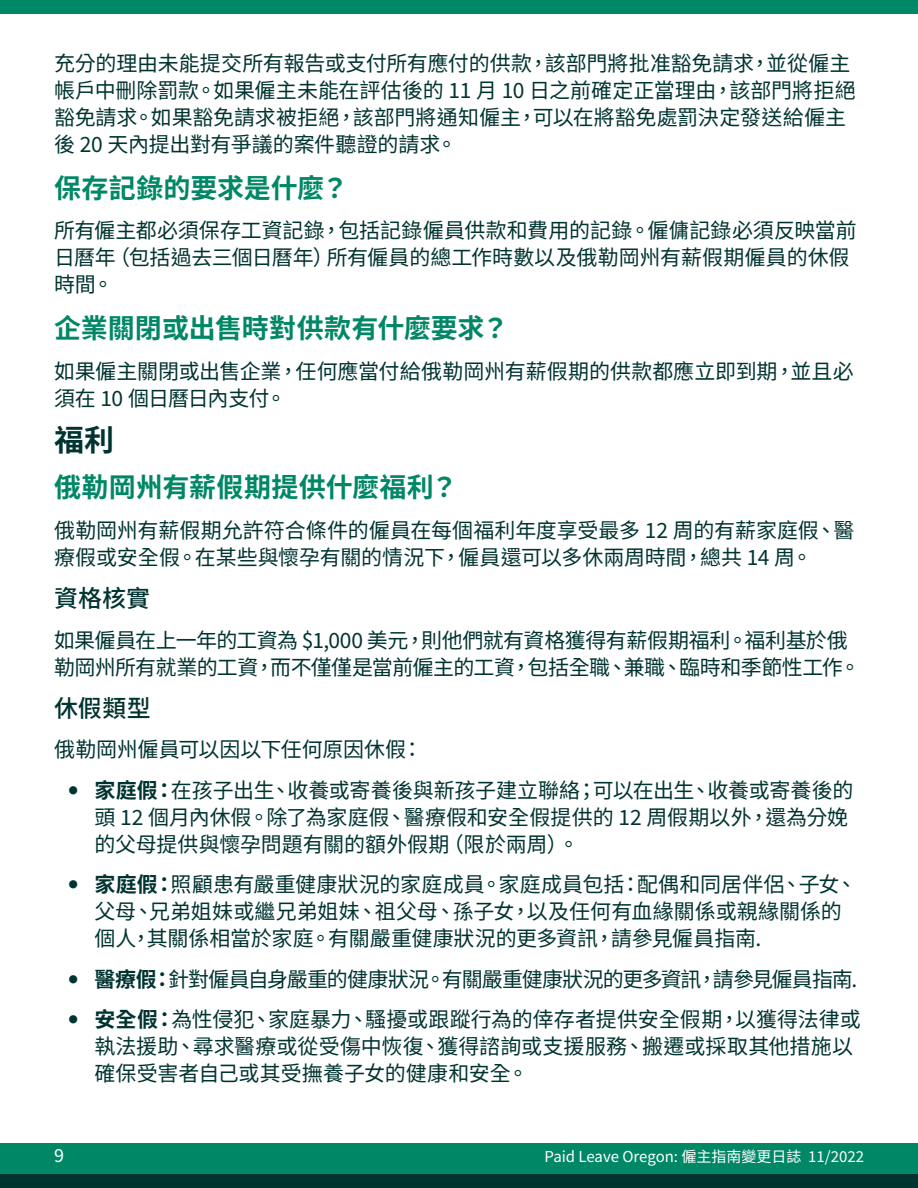
<style>
.page{position:relative;width:918px;height:1188px;background:#fff}
.page>*{position:absolute;margin:0;border:0;box-sizing:border-box;transform-origin:0 0}
.Heading_1{font:700 30px "Noto Sans TC";color:#003431}
.Heading_2{font:700 27px "Noto Sans TC";color:#008766}
.Heading_3{font:500 24px "Noto Sans TC";letter-spacing:.005em;color:#003431}
.t1{font:21px/27px "Noto Sans TC";letter-spacing:-.005em;color:#003431}
.t2{font:21px/27px "Noto Sans TC";letter-spacing:-.025em;color:#003431}
.t3{font:21px "Noto Sans TC";letter-spacing:-.045em;color:#003431}
.t4{font:18px "Noto Sans TC";color:#fff}
.t5{font:15px "Noto Sans TC";color:#fff}
.s1{font-weight:700}
</style>
<div class="page">
<div style="left:0;top:1144px;width:918px;height:44px;background:#008766"></div>
<div style="left:0;top:0;width:918px;height:14px;background:#008766"></div>
<div style="left:0;top:1174px;width:918px;height:14px;background:#003431"></div>
<p class="t1" style="left:54px;top:50px;width:803px">充分的理由未能提交所有報告或支付所有應付的供款，該部門將批准豁免請求，並從僱主帳戶中刪除罰款。如果僱主未能在評估後的 11 月 10 日之前確定正當理由，該部門將拒絕豁免請求。如果豁免請求被拒絕，該部門將通知僱主，可以在將豁免處罰決定發送給僱主後 20 天內提出對有爭議的案件聽證的請求。</p>
<p class="Heading_2" style="left:54px;top:173px;width:296px">保存記錄的要求是什麼？</p>
<p class="t1" style="left:54px;top:217px;width:804px">所有僱主都必須保存工資記錄，包括記錄僱員供款和費用的記錄。僱傭記錄必須反映當前日曆年（包括過去三個日曆年）所有僱員的總工作時數以及俄勒岡州有薪假期僱員的休假時間。</p>
<p class="Heading_2" style="left:54px;top:313px;width:456px">企業關閉或出售時對供款有什麼要求？</p>
<p class="t1" style="left:54px;top:358px;width:801px">如果僱主關閉或出售企業，任何應當付給俄勒岡州有薪假期的供款都應立即到期，並且必須在 10 個日曆日內支付。</p>
<p class="Heading_1" style="left:54px;top:423px;width:62px">福利</p>
<p class="Heading_2" style="left:54px;top:472px;width:405px">俄勒岡州有薪假期提供什麼福利？</p>
<p class="t1" style="left:54px;top:517px;width:802px">俄勒岡州有薪假期允許符合條件的僱員在每個福利年度享受最多 12 周的有薪家庭假、醫療假或安全假。在某些與懷孕有關的情況下，僱員還可以多休兩周時間，總共 14 周。</p>
<p class="Heading_3" style="left:54px;top:585px;width:98px">資格核實</p>
<p class="t2" style="left:54px;top:627px;width:808px">如果僱員在上一年的工資為 $1,000 美元，則他們就有資格獲得有薪假期福利。福利基於俄勒岡州所有就業的工資，而不僅僅是當前僱主的工資，包括全職、兼職、臨時和季節性工作。</p>
<p class="Heading_3" style="left:54px;top:695px;width:98px">休假類型</p>
<p class="t1" style="left:54px;top:737px;width:370px">俄勒岡州僱員可以因以下任何原因休假：</p>
<p class="t1" style="left:94px;top:777px;width:761px"><span class="s1">家庭假：</span>在孩子出生、收養或寄養後與新孩子建立聯絡；可以在出生、收養或寄養後的頭 12 個月內休假。除了為家庭假、醫療假和安全假提供的 12 周假期以外，還為分娩的父母提供與懷孕問題有關的額外假期（限於兩周）。</p>
<p class="t1" style="left:94px;top:872px;width:764px"><span class="s1">家庭假：</span>照顧患有嚴重健康狀況的家庭成員。家庭成員包括：配偶和同居伴侶、子女、父母、兄弟姐妹或繼兄弟姐妹、祖父母、孫子女，以及任何有血緣關係或親緣關係的個人，其關係相當於家庭。有關嚴重健康狀況的更多資訊，請參見僱員指南.</p>
<p class="t3" style="left:94px;top:967px;width:764px"><span class="s1">醫療假：</span>針對僱員自身嚴重的健康狀況。有關嚴重健康狀況的更多資訊，請參見僱員指南.</p>
<p class="t1" style="left:94px;top:1007px;width:768px"><span class="s1">安全假：</span>為性侵犯、家庭暴力、騷擾或跟蹤行為的倖存者提供安全假期，以獲得法律或執法援助、尋求醫療或從受傷中恢復、獲得諮詢或支援服務、搬遷或採取其他措施以確保受害者自己或其受撫養子女的健康和安全。</p>
<p class="t4" style="left:54px;top:1145px;width:11px">9</p>
<p class="t5" style="left:545px;top:1148px;width:321px">Paid Leave Oregon: 僱主指南變更日誌 11/2022</p>
</div>
